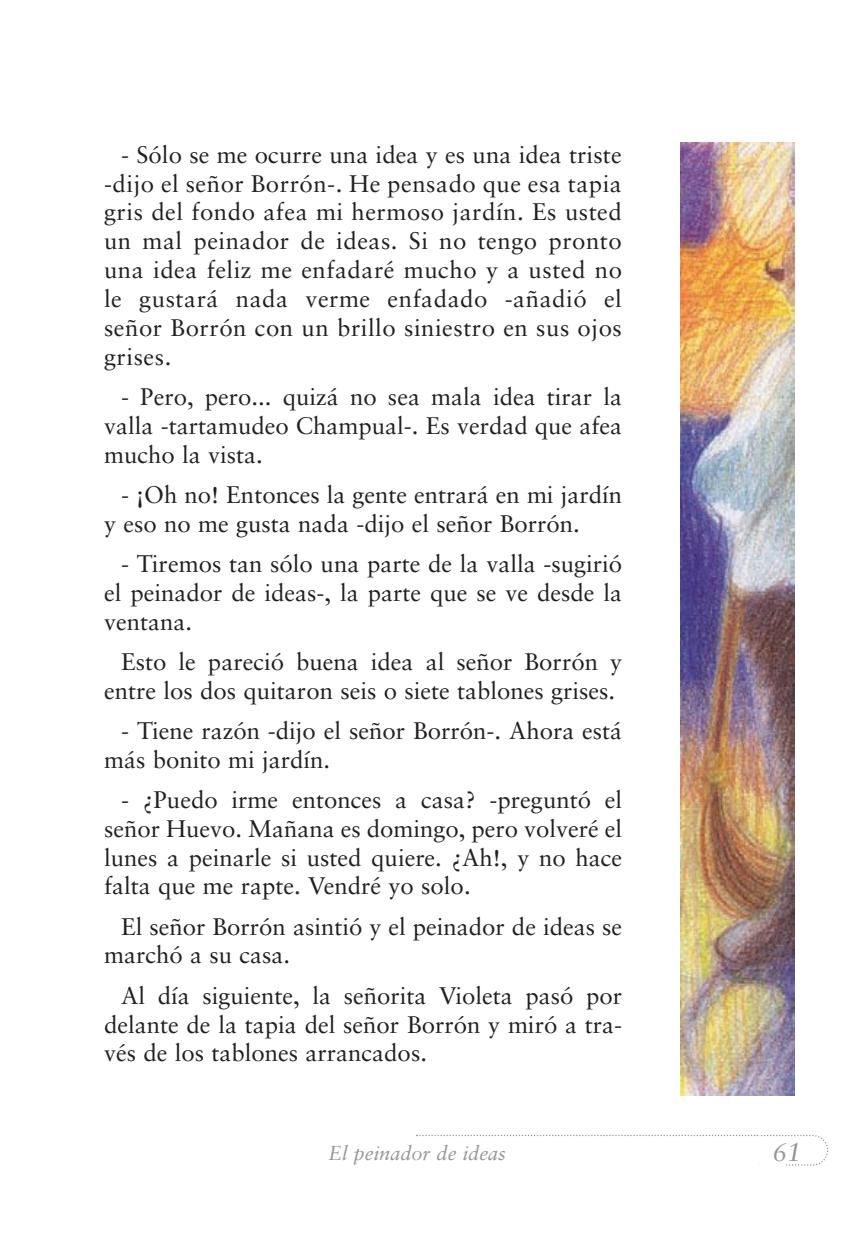
<style>
.page{position:relative;width:851px;height:1259px;background:#fff}
.page>*{position:absolute;margin:0;border:0;box-sizing:border-box;transform-origin:0 0}
.t1{font:italic 26px "Sabon";color:#939598}
.t2{font:24px/28.8px "Sabon";color:#231f20;text-align:justify}
.t3{font:italic 20px "Sabon";color:#939598}
</style>
<div class="page">
<svg style="left:416px;top:1134px;width:412px;height:32px"></svg>
<hr style="left:759px;top:1163px;width:27px;height:4px;background:#fff">
<img style="left:680px;top:142px;width:114px;height:953px">
<p class="t2" style="left:104px;top:142px;width:519px;text-indent:17px">- Sólo se me ocurre una idea y es una idea triste -dijo el señor Borrón-. He pensado que esa tapia gris del fondo afea mi hermoso jardín. Es usted un mal peinador de ideas. Si no tengo pronto una idea feliz me enfadaré mucho y a usted no le gustará nada verme enfadado -añadió el señor Borrón con un brillo siniestro en sus ojos grises.</p>
<p class="t2" style="left:104px;top:384px;width:519px;text-indent:17px">- Pero, pero... quizá no sea mala idea tirar la valla -tartamudeo Champual-. Es verdad que afea mucho la vista.</p>
<p class="t2" style="left:104px;top:482px;width:519px;text-indent:17px">- ¡Oh no! Entonces la gente entrará en mi jardín y eso no me gusta nada -dijo el señor Borrón.</p>
<p class="t2" style="left:104px;top:551px;width:519px;text-indent:17px">- Tiremos tan sólo una parte de la valla -sugirió el peinador de ideas-, la parte que se ve desde la ventana.</p>
<p class="t2" style="left:104px;top:649px;width:519px;text-align:right">Esto le pareció buena idea al señor Borrón y entre los dos quitaron seis o siete tablones grises.</p>
<p class="t2" style="left:104px;top:718px;width:519px;text-indent:17px">- Tiene razón -dijo el señor Borrón-. Ahora está más bonito mi jardín.</p>
<p class="t2" style="left:104px;top:787px;width:519px;text-indent:17px">- ¿Puedo irme entonces a casa? -preguntó el señor Huevo. Mañana es domingo, pero volveré el lunes a peinarle si usted quiere. ¿Ah!, y no hace falta que me rapte. Vendré yo solo.</p>
<p class="t2" style="left:104px;top:913px;width:519px;text-indent:17px">El señor Borrón asintió y el peinador de ideas se marchó a su casa.</p>
<p class="t2" style="left:104px;top:982px;width:519px;text-indent:17px">Al día siguiente, la señorita Violeta pasó por delante de la tapia del señor Borrón y miró a tra&shy;vés de los tablones arrancados.</p>
<p class="t3" style="left:328px;top:1145px;width:179px">El peinador de ideas</p>
<p class="t1" style="left:772px;top:1141px;width:30px">61</p>
</div>
